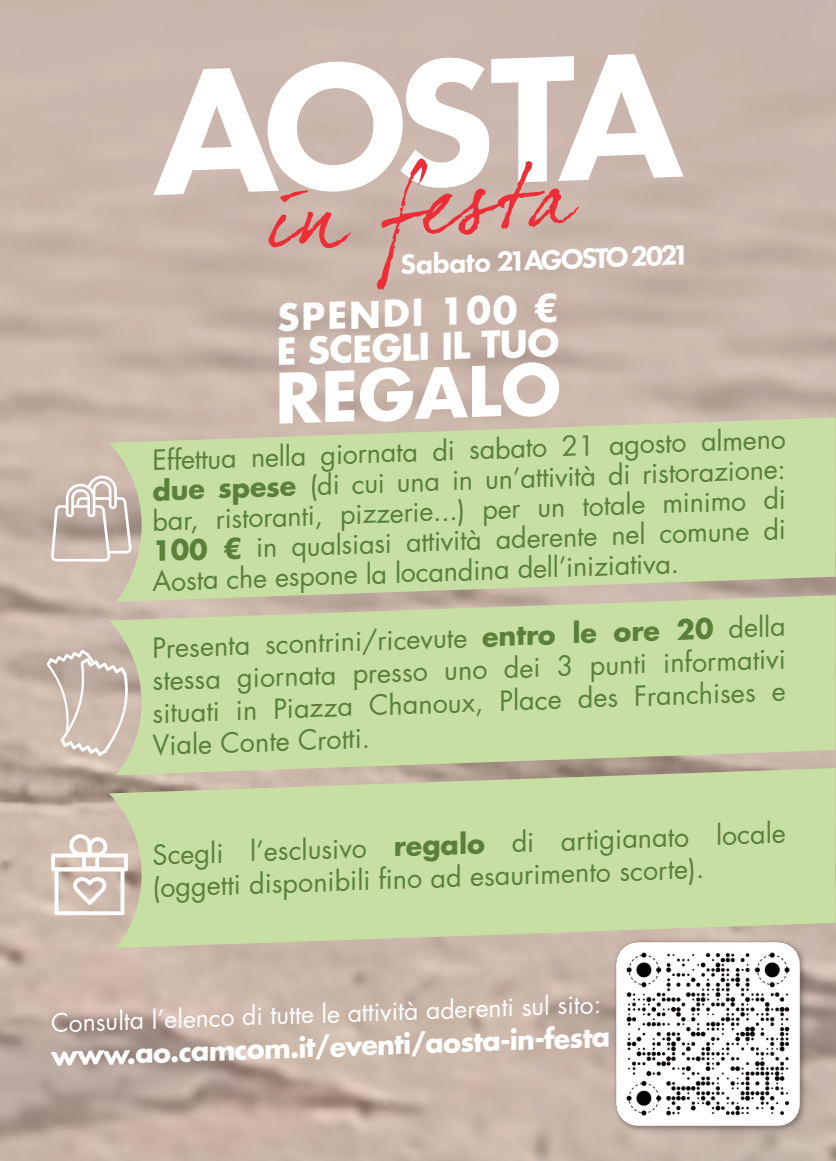
<style>
.page{position:relative;width:836px;height:1161px;background:#fff}
.page>*{position:absolute;margin:0;border:0;box-sizing:border-box;transform-origin:0 0}
.t1{font:800 186.3px "Futura PT";color:#fff}
.t2{font:700 67.5px "Futura Std";color:#fff}
.t3{font:700 36px/34.2px "Futura Std";color:#fff}
.t4{font:800 29.03px "Futura PT";color:#fff}
.t5{font:27px/30.2px "Futura Std";color:#5a803a;text-align:justify}
.t6{font:700 27px "Futura Std";color:#fff}
.t7{font:24.75px "Futura Std";color:#fff}
.s1{font-weight:700}
</style>
<div class="page">
<img style="left:0;top:0;width:835px;height:1161px">
<svg style="left:109px;top:417px;width:726px;height:178px;background:#c7d9a3"></svg>
<svg style="left:51px;top:476px;width:81px;height:85px"></svg>
<img style="left:612px;top:948px;width:196px;height:186px">
<svg style="left:268px;top:190px;width:83px;height:58px;background:#d19993"></svg>
<svg style="left:377px;top:158px;width:202px;height:132px;background:#cda69e"></svg>
<svg style="left:109px;top:775px;width:726px;height:173px;background:#c7d9a3"></svg>
<svg style="left:51px;top:834px;width:77px;height:81px"></svg>
<svg style="left:109px;top:595px;width:726px;height:180px;background:#c5d7a2"></svg>
<svg style="left:47px;top:649px;width:84px;height:107px;background:#cebcb2"></svg>
<h1 class="t1" style="left:148px;top:53px;width:532px;rotate:-2deg">AOSTA</h1>
<p class="t4" style="left:399px;top:252px;width:291px;rotate:-2deg">Sabato 21AGOSTO2021</p>
<h3 class="t3" style="left:275px;top:302px;width:284px;rotate:-2deg">SPENDI 100 €<br>E SCEGLI IL TUO</h3>
<h2 class="t2" style="left:273px;top:368px;width:287px;rotate:-2deg">REGALO</h2>
<p class="t5" style="left:147px;top:447px;width:639px;rotate:-2deg">Effettua nella giornata di sabato 21 agosto almeno <span class="s1">due spese</span> (di cui una in un’attività di ristorazione: bar, ristoranti, pizzerie...) per un totale minimo di <span class="s1">100 €</span> in qualsiasi attività aderente nel comune di Aosta che espone la locandina dell’iniziativa.</p>
<p class="t5" style="left:148px;top:633px;width:638px;line-height:32.4px;rotate:-2deg">Presenta scontrini/ricevute <span class="s1">entro le ore 20</span> della stessa giornata presso uno dei 3 punti informativi situati in Piazza Chanoux, Place des Franchises e Viale Conte Crotti.</p>
<p class="t5" style="left:151px;top:840px;width:636px;line-height:32.4px;rotate:-2deg">Scegli l’esclusivo <span class="s1">regalo</span> di artigianato locale (oggetti disponibili fi no ad esaurimento scorte).</p>
<p class="t7" style="left:50px;top:1012px;width:552px;rotate:-2deg">Consulta l’elenco di tutte le attività aderenti sul sito:</p>
<p class="t6" style="left:50px;top:1044px;width:561px;rotate:-2deg">www.ao.camcom.it/eventi/aosta-in-festa</p>
</div>
